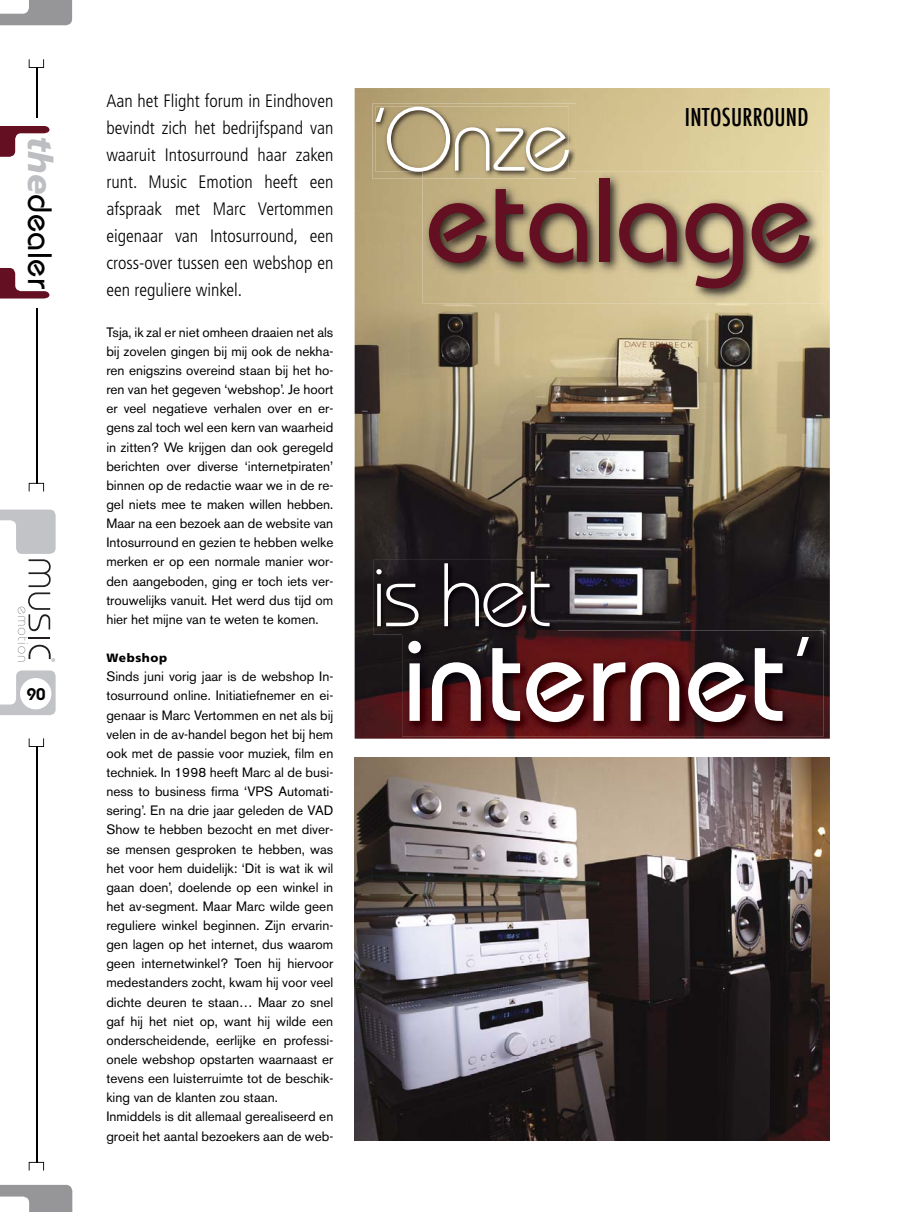
<style>
.page{position:relative;width:915px;height:1212px;background:#fff}
.page>*{position:absolute;margin:0;border:0;box-sizing:border-box;transform-origin:0 0}
.t1{font:500 120px "Bauhaus IT Cby BT";letter-spacing:-.01em;color:#fff}
.t2{font:500 120px "Bauhaus IT Cby BT";letter-spacing:-.01em;color:#640f22}
.t3{font:300 90px "Bauhaus IT Cby BT";letter-spacing:-.04em;color:#fff}
.t4{font:500 33.9px "Bauhaus IT Cby BT";letter-spacing:.01em;color:#000}
.t5{font:500 condensed 24px "Futura";letter-spacing:.01em;color:#000}
.t6{font:300 condensed 18px/27px "Frutiger";color:#000;text-align:justify}
.t7{font:600 16.95px "Bauhaus IT Cby BT";color:#000}
.t8{font:13.5px/19.2px "Akzidenz Grotesk BE";color:#000;text-align:justify}
.t9{font:900 12px "Frutiger";letter-spacing:.05em;color:#000}
.s1{font-family:"Frutiger";font-weight:900;font-style:italic;color:#bdbec1}
.s2{font-weight:300}
</style>
<div class="page">
<img style="left:354px;top:88px;width:475px;height:651px">
<img style="left:372px;top:104px;width:203px;height:75px">
<img style="left:375px;top:107px;width:193px;height:65px">
<img style="left:373px;top:560px;width:184px;height:74px">
<img style="left:422px;top:171px;width:401px;height:132px">
<img style="left:422px;top:171px;width:153px;height:8px">
<img style="left:552px;top:171px;width:16px;height:1px">
<img style="left:422px;top:171px;width:130px;height:1px">
<img style="left:402px;top:630px;width:420px;height:107px">
<img style="left:402px;top:630px;width:155px;height:4px">
<img style="left:354px;top:758px;width:475px;height:382px">
<svg style="left:0;top:0;width:72px;height:25px"></svg>
<svg style="left:0;top:670px;width:56px;height:45px"></svg>
<svg style="left:0;top:1185px;width:72px;height:27px"></svg>
<hr style="left:36px;top:67px;width:1px;height:51px;background:#000">
<svg style="left:29px;top:59px;width:15px;height:9px"></svg>
<hr style="left:36px;top:746px;width:1px;height:416px;background:#000">
<svg style="left:29px;top:738px;width:15px;height:9px"></svg>
<svg style="left:29px;top:1162px;width:15px;height:8px"></svg>
<div style="left:20px;top:678px;width:31px;height:31px;background:#fff;border-radius:50%"></div>
<svg style="left:29px;top:483px;width:15px;height:8px"></svg>
<hr style="left:36px;top:308px;width:1px;height:175px;background:#000">
<svg style="left:0;top:268px;width:49px;height:30px"></svg>
<svg style="left:0;top:126px;width:49px;height:31px"></svg>
<svg style="left:0;top:510px;width:56px;height:152px"></svg>
<h3 class="t4" style="left:53px;top:136px;width:154px;rotate:90deg"><span class="s1">the</span>dealer</h3>
<p class="t7" style="left:27px;top:687px;width:20px">90</p>
<p class="t6" style="left:106px;top:89px;width:228px">Aan het Flight forum in Eindhoven bevindt zich het bedrijfspand van waaruit Intosurround haar zaken runt. Music Emotion heeft een afspraak met Marc Vertommen eigenaar van Intosurround, een cross-over tussen een webshop en een reguliere winkel.</p>
<p class="t8" style="left:106px;top:324px;width:228px">Tsja, ik zal er niet omheen draaien net als bij zovelen gingen bij mij ook de nekha&shy;ren enigszins overeind staan bij het ho&shy;ren van het gegeven ‘webshop’. Je hoort er veel negatieve verhalen over en er&shy;gens zal toch wel een kern van waarheid in zitten? We krijgen dan ook geregeld berichten over diverse ‘internetpiraten’ binnen op de redactie waar we in de re&shy;gel niets mee te maken willen hebben.<br>Maar na een bezoek aan de website van Intosurround en gezien te hebben welke merken er op een normale manier wor&shy;den aangeboden, ging er toch iets ver&shy;trouwelijks vanuit. Het werd dus tijd om hier het mijne van te weten te komen.</p>
<p class="t9" style="left:106px;top:653px;width:62px">Webshop</p>
<p class="t8" style="left:106px;top:668px;width:228px;text-align:left">Sinds juni vorig jaar is de webshop In&shy;tosurround online. Initiatiefnemer en ei&shy;genaar is Marc Vertommen en net als bij velen in de av-handel begon het bij hem ook met de passie voor muziek, film en techniek. In 1998 heeft Marc al de busi&shy;ness to business firma ‘VPS Automati&shy;sering’. En na drie jaar geleden de VAD Show te hebben bezocht en met diver&shy;se mensen gesproken te hebben, was het voor hem duidelijk: ‘Dit is wat ik wil gaan doen’, doelende op een winkel in het av-segment. Maar Marc wilde geen reguliere winkel beginnen. Zijn ervarin&shy;gen lagen op het internet, dus waarom geen internetwinkel? Toen hij hiervoor medestanders zocht, kwam hij voor veel dichte deuren te staan… Maar zo snel gaf hij het niet op, want hij wilde een onderscheidende, eerlijke en professi&shy;onele webshop opstarten waarnaast er tevens een luisterruimte tot de beschik&shy;king van de klanten zou staan.<br>Inmiddels is dit allemaal gerealiseerd en groeit het aantal bezoekers aan de web-</p>
<h2 class="t3" style="left:367px;top:107px;width:206px">‘Onze</h2>
<h3 class="t5" style="left:684px;top:103px;width:125px">INTOSURROUND</h3>
<h1 class="t2" style="left:425px;top:175px;width:389px">etalage</h1>
<h2 class="t3" style="left:371px;top:563px;width:182px">is het</h2>
<h1 class="t1" style="left:402px;top:634px;width:416px">internet<span class="s2">’</span></h1>
</div>
